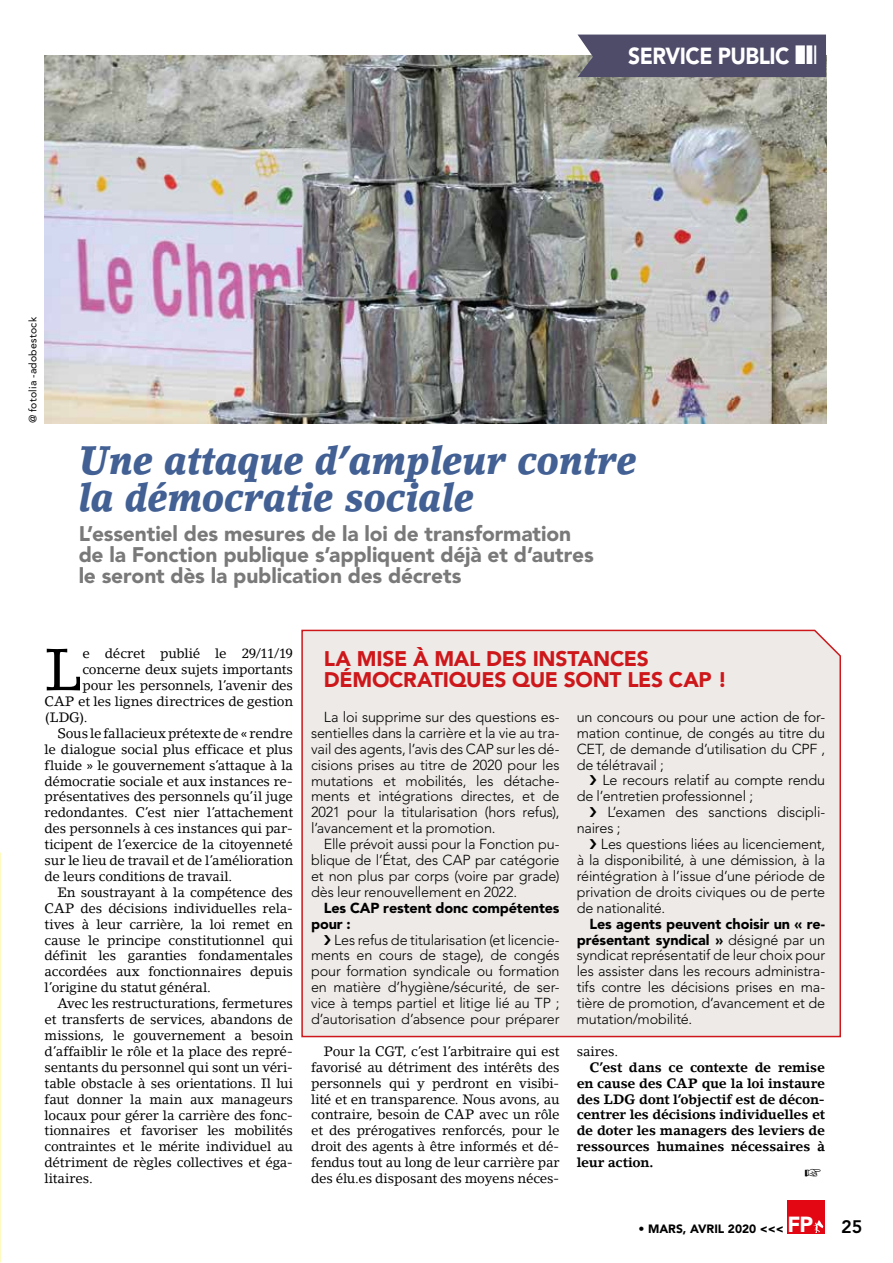
<style>
.page{position:relative;width:893px;height:1263px;background:#fff}
.page>*{position:absolute;margin:0;border:0;box-sizing:border-box;transform-origin:0 0}
.t1{font:58.35px "Lino Letter Std";color:#000}
.t2{font:italic 900 39.6px/37.5px "Lino Letter Std";color:#426093;scale:.91 1}
.t3{font:900 23.1px "Avenir LT Std";letter-spacing:-.025em;color:#fff;scale:.91 1}
.t4{font:900 21px/21px "Avenir LT Std";letter-spacing:-.005em;color:#797979}
.t5{font:900 21px/21px "Avenir LT Std";letter-spacing:-.015em;color:#cd171a}
.t6{font:800 18px "Avenir LT Std";color:#000}
.t7{font:300 14.4px/15.9px "Avenir LT Std";letter-spacing:-.01em;color:#000;text-align:justify}
.t8{font:900 14.4px/15.9px "Avenir LT Std";letter-spacing:-.01em;color:#000}
.t9{font:13.5px/15.9px "Lino Letter Std";letter-spacing:-.015em;color:#000;text-align:justify}
.t10{font:700 13.5px/15.9px "Lino Letter Std";letter-spacing:-.01em;color:#000;text-align:justify}
.t11{font:900 12px "Avenir LT Std";color:#000}
.t12{font:10.5px "Avenir LT Std";letter-spacing:.025em;color:#000}
.s1{font-weight:900}
.s2{font-size:21.75px;color:#fff}
</style>
<div class="page">
<div style="left:301px;top:629px;width:540px;height:409px;background:#edeae7"></div>
<img style="left:0;top:853px;width:1px;height:410px">
<div style="left:788px;top:1200px;width:37px;height:33px;background:#e30613"></div>
<svg style="left:814px;top:1220px;width:9px;height:13px"></svg>
<img style="left:45px;top:56px;width:781px;height:367px">
<svg style="left:324px;top:934px;width:7px;height:10px"></svg>
<svg style="left:590px;top:775px;width:6px;height:10px"></svg>
<svg style="left:590px;top:807px;width:6px;height:10px"></svg>
<svg style="left:590px;top:839px;width:6px;height:10px"></svg>
<div style="left:578px;top:35px;width:248px;height:42px;background:#4e4c69"></div>
<h3 class="t3" style="left:628px;top:42px;width:179px">SERVICE PUBLIC</h3>
<p class="t12" style="left:27px;top:423px;width:108px;rotate:-90deg">@ fotolia -adobestock</p>
<h2 class="t2" style="left:79px;top:441px;width:615px">Une attaque d’ampleur contre la démocratie sociale</h2>
<h3 class="t4" style="left:79px;top:523px;width:517px">L’essentiel des mesures de la loi de transformation de la Fonction publique s’appliquent déjà et d’autres le seront dès la publication des décrets</h3>
<h1 class="t1" style="left:45px;top:634px;width:40px">L</h1>
<p class="t9" style="left:82px;top:645px;width:212px">e décret publié le 29/11/19</p>
<p class="t9" style="left:82px;top:661px;width:212px">concerne deux sujets importants</p>
<p class="t9" style="left:82px;top:677px;width:212px">pour les personnels, l’avenir des</p>
<p class="t9" style="left:45px;top:693px;width:250px">CAP et les lignes directrices de gestion</p>
<p class="t9" style="left:45px;top:709px;width:44px">(LDG).</p>
<p class="t9" style="left:57px;top:725px;width:237px">Sous le fallacieux prétexte de « rendre</p>
<p class="t9" style="left:45px;top:741px;width:250px">le dialogue social plus efficace et plus</p>
<p class="t9" style="left:45px;top:757px;width:250px">fluide » le gouvernement s’attaque à la</p>
<p class="t9" style="left:45px;top:773px;width:250px">démocratie sociale et aux instances re-</p>
<p class="t9" style="left:45px;top:789px;width:250px">présentatives des personnels qu’il juge</p>
<p class="t9" style="left:45px;top:805px;width:250px">redondantes. C’est nier l’attachement</p>
<p class="t9" style="left:45px;top:820px;width:250px">des personnels à ces instances qui par-</p>
<p class="t9" style="left:45px;top:836px;width:250px">ticipent de l’exercice de la citoyenneté</p>
<p class="t9" style="left:45px;top:852px;width:250px">sur le lieu de travail et de l’amélioration</p>
<p class="t9" style="left:45px;top:868px;width:189px">de leurs conditions de travail.</p>
<p class="t9" style="left:57px;top:884px;width:237px">En soustrayant à la compétence des</p>
<p class="t9" style="left:45px;top:900px;width:250px">CAP des décisions individuelles rela-</p>
<p class="t9" style="left:45px;top:916px;width:250px">tives à leur carrière, la loi remet en</p>
<p class="t9" style="left:45px;top:932px;width:250px">cause le principe constitutionnel qui</p>
<p class="t9" style="left:45px;top:948px;width:250px">définit les garanties fondamentales</p>
<p class="t9" style="left:45px;top:964px;width:250px">accordées aux fonctionnaires depuis</p>
<p class="t9" style="left:45px;top:979px;width:168px">l’origine du statut général.</p>
<p class="t9" style="left:57px;top:995px;width:237px">Avec les restructurations, fermetures</p>
<p class="t9" style="left:45px;top:1011px;width:250px">et transferts de services, abandons de</p>
<p class="t9" style="left:45px;top:1027px;width:250px">missions, le gouvernement a besoin</p>
<p class="t9" style="left:45px;top:1043px;width:250px">d’affaiblir le rôle et la place des repré-</p>
<p class="t9" style="left:45px;top:1059px;width:250px">sentants du personnel qui sont un véri-</p>
<p class="t9" style="left:45px;top:1075px;width:250px">table obstacle à ses orientations. Il lui</p>
<p class="t9" style="left:45px;top:1091px;width:250px">faut donner la main aux manageurs</p>
<p class="t9" style="left:45px;top:1107px;width:250px">locaux pour gérer la carrière des fonc-</p>
<p class="t9" style="left:45px;top:1123px;width:250px">tionnaires et favoriser les mobilités</p>
<p class="t9" style="left:45px;top:1138px;width:250px">contraintes et le mérite individuel au</p>
<p class="t9" style="left:45px;top:1154px;width:250px">détriment de règles collectives et éga-</p>
<p class="t9" style="left:45px;top:1170px;width:50px">litaires.</p>
<h3 class="t5" style="left:324px;top:648px;width:405px">LA MISE À MAL DES INSTANCES<br>DÉMOCRATIQUES QUE SONT LES CAP !</h3>
<p class="t7" style="left:311px;top:709px;width:250px;text-indent:13px">La loi supprime sur des questions es&shy;sentielles dans la carrière et la vie au tra&shy;vail des agents, l’avis des CAP sur les dé&shy;cisions prises au titre de 2020 pour les mutations et mobilités, les détache&shy;ments et intégrations directes, et de 2021 pour la titularisation (hors refus), l’avancement et la promotion.</p>
<p class="t7" style="left:311px;top:836px;width:250px;text-indent:13px">Elle prévoit aussi pour la Fonction pu&shy;blique de l’État, des CAP par catégorie et non plus par corps (voire par grade) dès leur renouvellement en 2022.</p>
<p class="t8" style="left:311px;top:900px;width:250px;text-indent:13px">Les CAP restent donc compétentes pour :</p>
<p class="t7" style="left:311px;top:932px;width:250px;text-indent:23px">Les refus de titularisation (et licencie&shy;ments en cours de stage), de congés pour formation syndicale ou formation en matière d’hygiène/sécurité, de ser&shy;vice à temps partiel et litige lié au TP ; d’autorisation d’absence pour préparer</p>
<p class="t7" style="left:577px;top:709px;width:250px">un concours ou pour une action de for&shy;mation continue, de congés au titre du CET, de demande d’utilisation du CPF , de télétravail ;</p>
<p class="t7" style="left:577px;top:773px;width:250px;text-indent:26px">Le recours relatif au compte rendu de l’entretien professionnel ;</p>
<p class="t7" style="left:577px;top:804px;width:250px;text-indent:31px">L’examen des sanctions discipli&shy;naires ;</p>
<p class="t7" style="left:577px;top:836px;width:250px;text-indent:24px">Les questions liées au licenciement, à la disponibilité, à une démission, à la réintégration à l’issue d’une période de privation de droits civiques ou de perte de nationalité.</p>
<p class="t7" style="left:577px;top:916px;width:250px;text-indent:13px"><span class="s1">Les agents peuvent choisir un « re&shy;présentant syndical »</span> désigné par un syndicat représentatif de leur choix pour les assister dans les recours administra&shy;tifs contre les décisions prises en ma&shy;tière de promotion, d’avancement et de mutation/mobilité.</p>
<p class="t9" style="left:311px;top:1043px;width:250px;text-indent:13px">Pour la CGT, c’est l’arbitraire qui est favorisé au détriment des intérêts des personnels qui y perdront en visibi&shy;lité et en transparence. Nous avons, au contraire, besoin de CAP avec un rôle et des prérogatives renforcés, pour le droit des agents à être informés et dé&shy;fendus tout au long de leur carrière par des élu.es disposant des moyens néces-</p>
<p class="t9" style="left:577px;top:1043px;width:43px">saires.</p>
<p class="t10" style="left:577px;top:1059px;width:250px;text-indent:13px">C’est dans ce contexte de remise en cause des CAP que la loi instaure des LDG dont l’objectif est de décon&shy;centrer les décisions individuelles et de doter les managers des leviers de ressources humaines nécessaires à leur action.</p>
<p class="t11" style="left:638px;top:1222px;width:176px">• MARS, AVRIL 2020 &lt;&lt;&lt; <span class="s2">FP</span></p>
<h3 class="t6" style="left:841px;top:1216px;width:23px">25</h3>
</div>
